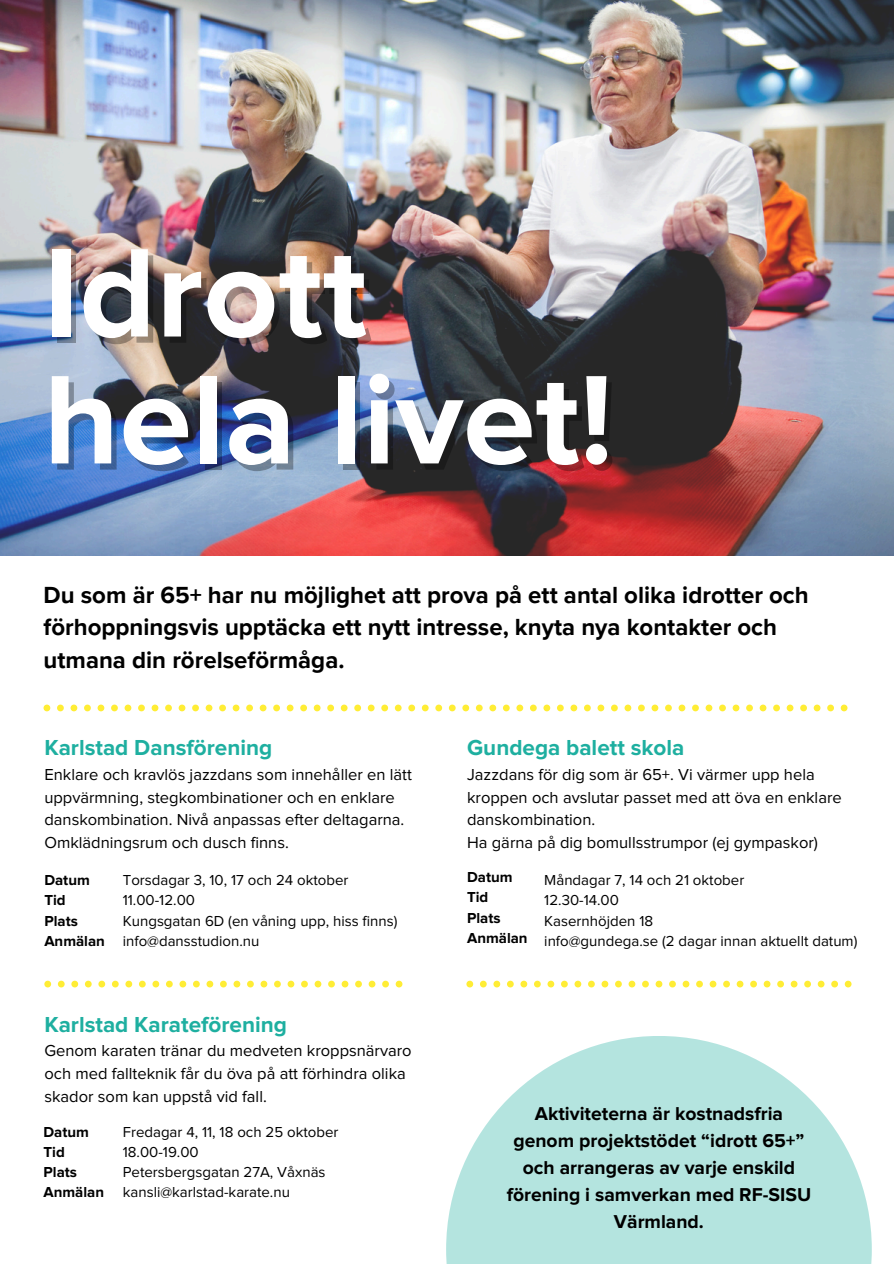
<style>
.page{position:relative;width:894px;height:1264px;background:#fff}
.page>*{position:absolute;margin:0;border:0;box-sizing:border-box;transform-origin:0 0}
.t1{font:700 130.8px "Proxima Nova";color:#fff}
.t2{font:700 24px/32.7px "Proxima Nova";color:#000}
.t3{font:700 22.5px "Proxima Nova";color:#1eafa0}
.t4{font:700 19.35px/27px "Proxima Nova";color:#000;text-align:center}
.t5{font:16.5px/22.5px "Proxima Nova";color:#000}
.t6{font:15px "Proxima Nova";color:#000}
.t7{font:700 15px/20.2px "Proxima Nova";color:#000}
</style>
<div class="page">
<img style="left:0;top:0;width:893px;height:555px">
<svg style="left:44px;top:980px;width:358px;height:7px"></svg>
<svg style="left:44px;top:704px;width:803px;height:7px"></svg>
<svg style="left:466px;top:980px;width:385px;height:7px"></svg>
<svg style="left:446px;top:1036px;width:425px;height:227px;fill:#b4e4df"></svg>
<h1 class="t1" style="left:44px;top:233px;width:325px">Idrott</h1>
<p class="t1" style="left:44px;top:360px;width:571px">hela livet!</p>
<p class="t2" style="left:44px;top:578px;width:766px">Du som är 65+ har nu möjlighet att prova på ett antal olika idrotter och förhoppningsvis upptäcka ett nytt intresse, knyta nya kontakter och utmana din rörelseförmåga.</p>
<p class="t3" style="left:44px;top:737px;width:229px">Karlstad Dansförening</p>
<h4 class="t5" style="left:44px;top:764px;width:369px">Enklare och kravlös jazzdans som innehåller en lätt uppvärmning, stegkombinationer och en enklare danskombination. Nivå anpassas efter deltagarna.<br>Omklädningsrum och dusch finns.</h4>
<p class="t6" style="left:123px;top:873px;width:227px">Torsdagar 3, 10, 17 och 24 oktober</p>
<p class="t6" style="left:123px;top:893px;width:74px">11.00-12.00</p>
<p class="t6" style="left:123px;top:913px;width:276px">Kungsgatan 6D (en våning upp, hiss finns)</p>
<p class="t6" style="left:123px;top:934px;width:138px">info@dansstudion.nu</p>
<p class="t7" style="left:44px;top:870px;width:62px">Datum<br>Tid<br>Plats<br>Anmälan</p>
<p class="t3" style="left:44px;top:1013px;width:244px">Karlstad Karateförening</p>
<h4 class="t5" style="left:44px;top:1040px;width:369px">Genom karaten tränar du medveten kroppsnärvaro och med fallteknik får du öva på att förhindra olika skador som kan uppstå vid fall.</h4>
<p class="t7" style="left:44px;top:1122px;width:62px">Datum<br>Tid<br>Plats<br>Anmälan</p>
<p class="t6" style="left:123px;top:1124px;width:217px">Fredagar 4, 11, 18 och 25 oktober</p>
<p class="t6" style="left:123px;top:1144px;width:77px">18.00-19.00</p>
<p class="t6" style="left:123px;top:1165px;width:204px">Petersbergsgatan 27A, Våxnäs</p>
<h3 class="t6" style="left:123px;top:1185px;width:169px">kansli@karlstad-karate.nu</h3>
<p class="t3" style="left:467px;top:737px;width:219px">Gundega balett skola</p>
<p class="t5" style="left:467px;top:764px;width:376px">Jazzdans för dig som är 65+. Vi värmer upp hela kroppen och avslutar passet med att öva en enklare danskombination.</p>
<h4 class="t5" style="left:467px;top:831px;width:352px">Ha gärna på dig bomullsstrumpor (ej gympaskor)</h4>
<p class="t7" style="left:467px;top:867px;width:62px">Datum<br>Tid<br>Plats<br>Anmälan</p>
<p class="t6" style="left:544px;top:873px;width:201px">Måndagar 7, 14 och 21 oktober</p>
<p class="t6" style="left:544px;top:893px;width:76px">12.30-14.00</p>
<p class="t6" style="left:544px;top:913px;width:110px">Kasernhöjden 18</p>
<p class="t6" style="left:544px;top:934px;width:314px">info@gundega.se (2 dagar innan aktuellt datum)</p>
<p class="t4" style="left:506px;top:1100px;width:306px">Aktiviteterna är kostnadsfria genom projektstödet “idrott 65+” och arrangeras av varje enskild förening i samverkan med RF-SISU<br>Värmland.</p>
</div>
